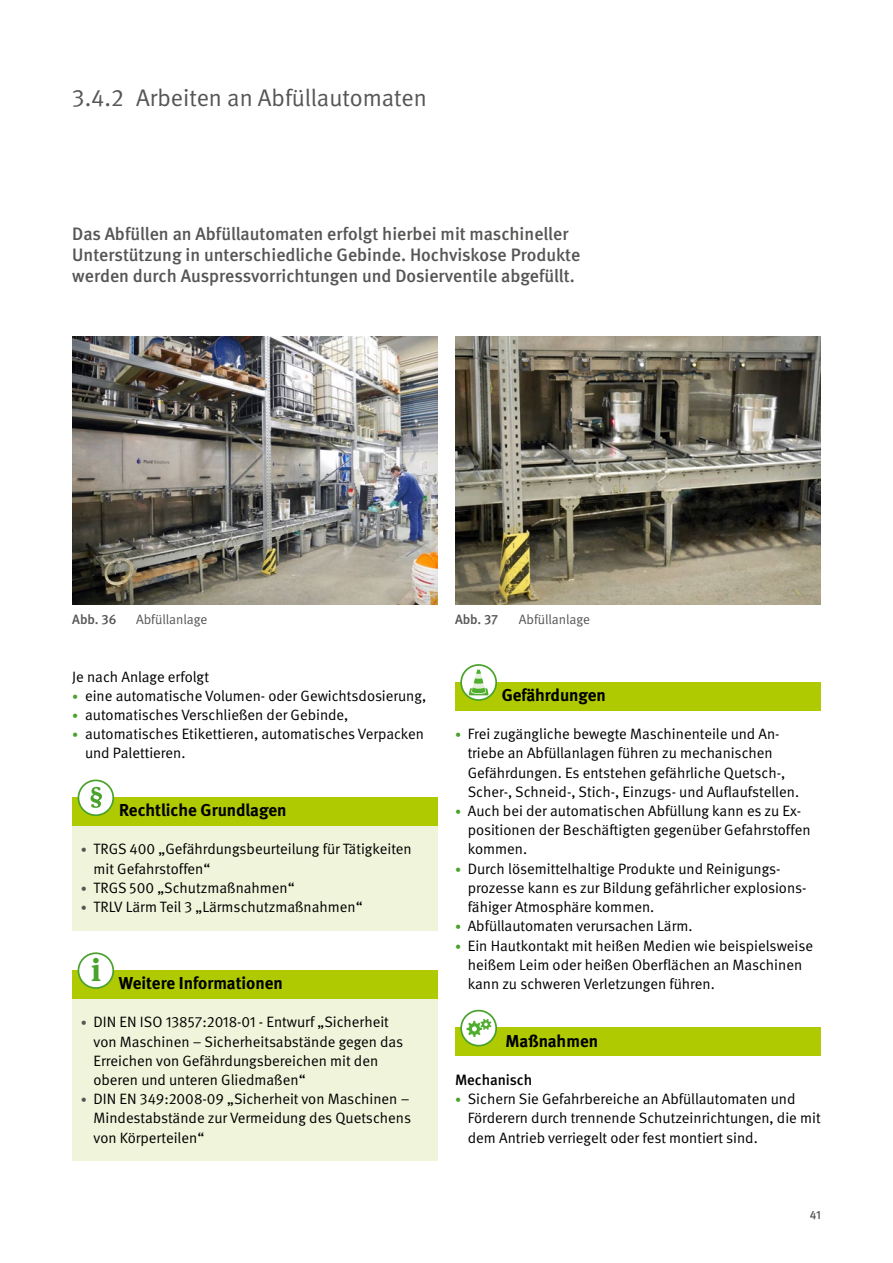
<style>
.page{position:relative;width:893px;height:1263px;background:#fff}
.page>*{position:absolute;margin:0;border:0;box-sizing:border-box;transform-origin:0 0}
.t1{font:700 31.5px "DGUV Meta Serif";color:#4aa22c}
.t2{font:24px "DGUV Meta";color:#565655}
.t3{font:500 18px/21px "DGUV Meta";color:#565655}
.t4{font:700 17.25px "DGUV Meta";color:#000}
.t5{font:15px/19.2px "DGUV Meta";color:#000}
.t6{font:500 15px "DGUV Meta";color:#000}
.t7{font:13.5px "DGUV Meta";letter-spacing:-.005em;color:#565655}
.t8{font:500 13.5px "DGUV Meta";letter-spacing:-.005em;color:#565655}
.t9{font:500 12px "DGUV Meta";color:#565655}
.s1{font-size:12px;color:#4aa22c}
.s2{font-size:12px;color:#565655}
</style>
<div class="page">
<img style="left:72px;top:336px;width:366px;height:269px">
<img style="left:455px;top:336px;width:366px;height:269px">
<div style="left:72px;top:797px;width:366px;height:29px;background:#afca00"></div>
<div style="left:72px;top:826px;width:366px;height:66px;background:#f0f4da"></div>
<div style="left:72px;top:884px;width:366px;height:47px;background:#f0f4da"></div>
<div style="left:72px;top:970px;width:366px;height:28px;background:#afca00"></div>
<div style="left:72px;top:999px;width:366px;height:104px;background:#f0f4da"></div>
<div style="left:72px;top:1076px;width:366px;height:85px;background:#f0f4da"></div>
<div style="left:78px;top:780px;width:35px;height:35px;background:#fff;border-radius:50%"></div>
<svg style="left:91px;top:787px;width:11px;height:21px"></svg>
<div style="left:78px;top:779px;width:36px;height:37px;border:2px solid #4aa22c;border-radius:50%"></div>
<div style="left:78px;top:953px;width:35px;height:35px;background:#fff;border-radius:50%"></div>
<div style="left:78px;top:952px;width:36px;height:37px;border:2px solid #4aa22c;border-radius:50%"></div>
<div style="left:455px;top:682px;width:366px;height:28px;background:#afca00"></div>
<div style="left:455px;top:1027px;width:366px;height:29px;background:#afca00"></div>
<svg style="left:461px;top:665px;width:35px;height:35px"></svg>
<svg style="left:469px;top:670px;width:20px;height:25px"></svg>
<div style="left:460px;top:664px;width:37px;height:37px;border:2px solid #4aa22c;border-radius:50%"></div>
<svg style="left:461px;top:1010px;width:35px;height:36px"></svg>
<svg style="left:466px;top:1019px;width:25px;height:18px"></svg>
<div style="left:460px;top:1010px;width:37px;height:36px;border:2px solid #4aa22c;border-radius:50%"></div>
<p class="t2" style="left:72px;top:83px;width:356px">3.4.2 Arbeiten an Abfüllautomaten</p>
<p class="t3" style="left:72px;top:224px;width:509px">Das Abfüllen an Abfüllautomaten erfolgt hierbei mit maschineller<br>Unterstützung in unterschiedliche Gebinde. Hochviskose Produkte werden durch Auspressvorrichtungen und Dosierventile abgefüllt.</p>
<p class="t8" style="left:72px;top:611px;width:46px">Abb. 36</p>
<p class="t7" style="left:136px;top:611px;width:73px">Abfüllanlage</p>
<p class="t8" style="left:455px;top:611px;width:45px">Abb. 37</p>
<p class="t7" style="left:519px;top:611px;width:73px">Abfüllanlage</p>
<p class="t5" style="left:72px;top:667px;width:138px">Je nach Anlage erfolgt</p>
<p class="t5" style="left:72px;top:686px;width:355px"><span class="s1">•</span> eine automatische Volumen- oder Gewichtsdosierung,</p>
<p class="t5" style="left:72px;top:706px;width:278px"><span class="s1">•</span> automatisches Verschließen der Gebinde,</p>
<p class="t5" style="left:85px;top:725px;width:341px;text-indent:-13px"><span class="s1">•</span> automatisches Etikettieren, automatisches Verpacken und Palettieren.</p>
<p class="t4" style="left:119px;top:800px;width:169px">Rechtliche Grundlagen</p>
<p class="t5" style="left:94px;top:840px;width:320px;text-indent:-13px"><span class="s2">•</span> TRGS 400 „Gefährdungsbeurteilung für Tätigkeiten mit Gefahrstoffen“</p>
<p class="t5" style="left:81px;top:878px;width:215px"><span class="s2">•</span> TRGS 500 „Schutzmaßnahmen“</p>
<p class="t5" style="left:81px;top:898px;width:283px"><span class="s2">•</span> TRLV Lärm Teil 3 „Lärmschutzmaßnahmen“</p>
<h1 class="t1" style="left:91px;top:951px;width:11px">i</h1>
<p class="t4" style="left:119px;top:973px;width:166px">Weitere Informationen</p>
<p class="t5" style="left:94px;top:1013px;width:311px;text-indent:-13px"><span class="s2">•</span> DIN EN ISO 13857:2018-01 - Entwurf „Sicherheit von Maschinen – Sicherheitsabstände gegen das Erreichen von Gefährdungsbereichen mit den oberen und unteren Gliedmaßen“</p>
<p class="t5" style="left:94px;top:1090px;width:319px;text-align:justify;text-indent:-13px"><span class="s2">•</span> DIN EN 349:2008-09 „Sicherheit von Maschinen – Mindestabstände zur Vermeidung des Quetschens von Körperteilen“</p>
<p class="t4" style="left:502px;top:685px;width:106px">Gefährdungen</p>
<p class="t5" style="left:468px;top:725px;width:333px;text-indent:-13px"><span class="s1">•</span> Frei zugängliche bewegte Maschinenteile und An&shy;triebe an Abfüllanlagen führen zu mechanischen Gefährdungen. Es entstehen gefährliche Quetsch-, Scher-, Schneid-, Stich-, Einzugs- und Auflaufstellen.</p>
<p class="t5" style="left:468px;top:802px;width:344px;text-indent:-13px"><span class="s1">•</span> Auch bei der automatischen Abfüllung kann es zu Ex&shy;positionen der Beschäftigten gegenüber Gefahrstoffen kommen.</p>
<p class="t5" style="left:468px;top:859px;width:339px;text-indent:-13px"><span class="s1">•</span> Durch lösemittelhaltige Produkte und Reinigungs&shy;prozesse kann es zur Bildung gefährlicher explosions&shy;fähiger Atmosphäre kommen.</p>
<p class="t5" style="left:455px;top:917px;width:239px"><span class="s1">•</span> Abfüllautomaten verursachen Lärm.</p>
<p class="t5" style="left:468px;top:936px;width:347px;text-indent:-13px"><span class="s1">•</span> Ein Hautkontakt mit heißen Medien wie beispielsweise heißem Leim oder heißen Oberflächen an Maschinen kann zu schweren Verletzungen führen.</p>
<p class="t4" style="left:505px;top:1030px;width:94px">Maßnahmen</p>
<p class="t6" style="left:455px;top:1071px;width:79px">Mechanisch</p>
<p class="t5" style="left:468px;top:1090px;width:355px;text-indent:-13px"><span class="s1">•</span> Sichern Sie Gefahrbereiche an Abfüllautomaten und<br>Förderern durch trennende Schutzeinrichtungen, die mit dem Antrieb verriegelt oder fest montiert sind.</p>
<p class="t9" style="left:810px;top:1208px;width:12px">41</p>
</div>
